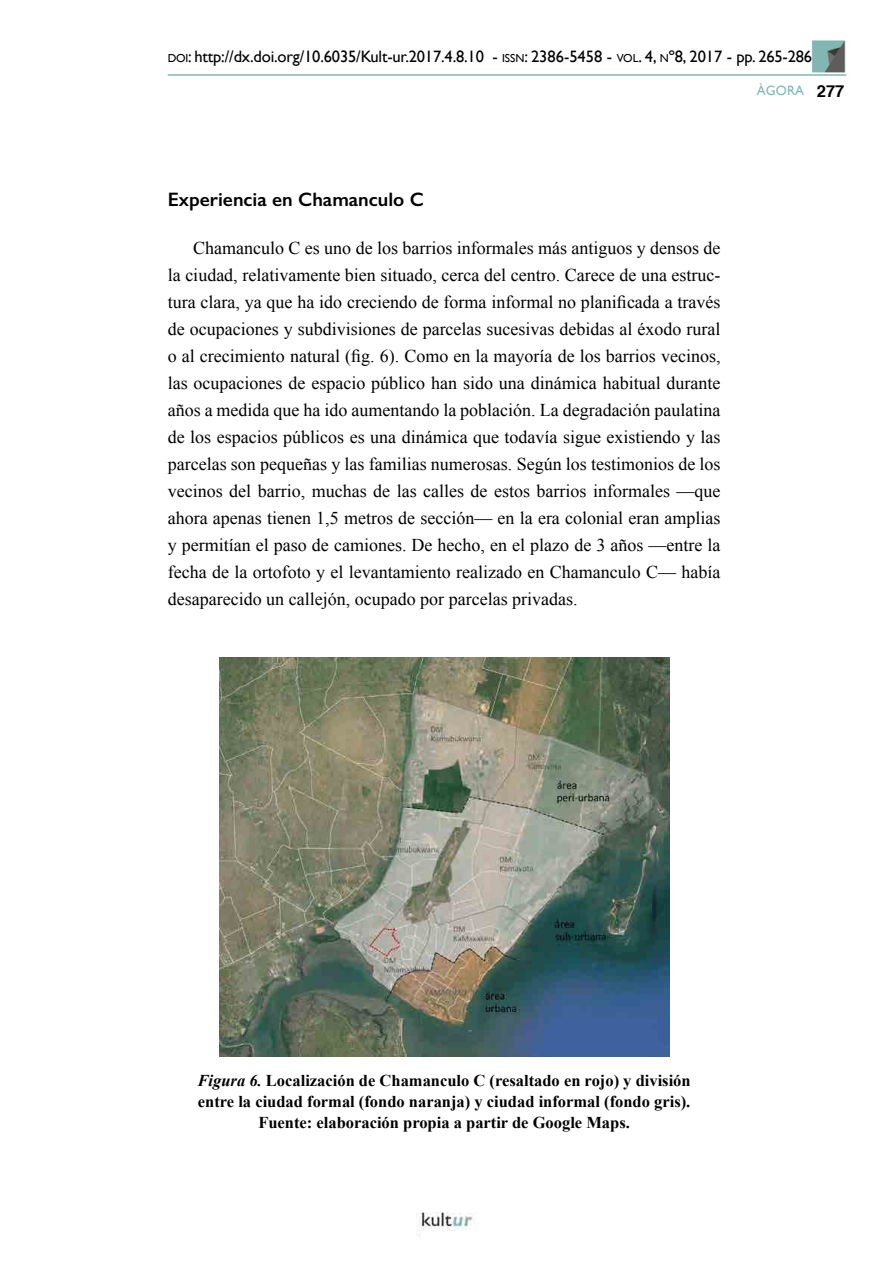
<style>
.page{position:relative;width:893px;height:1263px;background:#fff}
.page>*{position:absolute;margin:0;border:0;box-sizing:border-box;transform-origin:0 0}
.Título_3{font:600 19.5px "Gill Sans";color:#000}
.Cuerpo{font:18px/27px "Times New Roman";color:#000;text-align:justify}
.Pie_Ilustración{font:700 16.5px/21px "Times New Roman";color:#000;text-align:center}
.t1{font:16.5px "Gill Sans";letter-spacing:-.01em;color:#000}
.t2{font:13.5px "Gill Sans";color:#81b8b3}
.s1{font-size:11.55px}
.s2{font-style:inherit}
.s3{font-family:"Helvetica";font-weight:700;font-size:16.5px;color:#000}
.s4{font-style:italic}
</style>
<div class="page">
<img style="left:417px;top:1212px;width:56px;height:25px">
<img style="left:812px;top:40px;width:34px;height:33px">
<hr style="left:168px;top:74px;width:678px;height:2px;background:#81b8b3">
<img style="left:219px;top:658px;width:450px;height:398px">
<p class="t1" style="left:168px;top:47px;width:646px"><span class="s1">DOI</span>: http://dx.doi.org/10.6035/Kult-ur.2017.4.8.10 - <span class="s1">ISSN</span>: 2386-5458 - <span class="s1">VOL</span><span class="s2">. 4,</span> <span class="s1">N</span><span class="s2">º8, 2017 -</span> pp. <span class="s2">265-286</span></p>
<p class="t2" style="left:757px;top:83px;width:89px">ÀGORA <span class="s3">277</span></p>
<p class="Título_3" style="left:168px;top:187px;width:258px">Experiencia en Chamanculo C</p>
<p class="Cuerpo" style="left:168px;top:234px;width:554px;text-indent:26px">Chamanculo C es uno de los barrios informales más antiguos y densos de la ciudad, relativamente bien situado, cerca del centro. Carece de una estruc&shy;tura clara, ya que ha ido creciendo de forma informal no planificada a través de ocupaciones y subdivisiones de parcelas sucesivas debidas al éxodo rural o al crecimiento natural (fig. 6). Como en la mayoría de los barrios vecinos, las ocupaciones de espacio público han sido una dinámica habitual durante años a medida que ha ido aumentando la población. La degradación paulatina de los espacios públicos es una dinámica que todavía sigue existiendo y las parcelas son pequeñas y las familias numerosas. Según los testimonios de los vecinos del barrio, muchas de las calles de estos barrios informales —que ahora apenas tienen 1,5 metros de sección— en la era colonial eran amplias y permitían el paso de camiones. De hecho, en el plazo de 3 años —entre la fecha de la ortofoto y el levantamiento realizado en Chamanculo C— había desaparecido un callejón, ocupado por parcelas privadas.</p>
<p class="Pie_Ilustración" style="left:198px;top:1069px;width:495px"><span class="s4">Figura 6.</span> Localización de Chamanculo C (resaltado en rojo) y división entre la ciudad formal (fondo naranja) y ciudad informal (fondo gris).<br>Fuente: elaboración propia a partir de Google Maps.</p>
</div>
